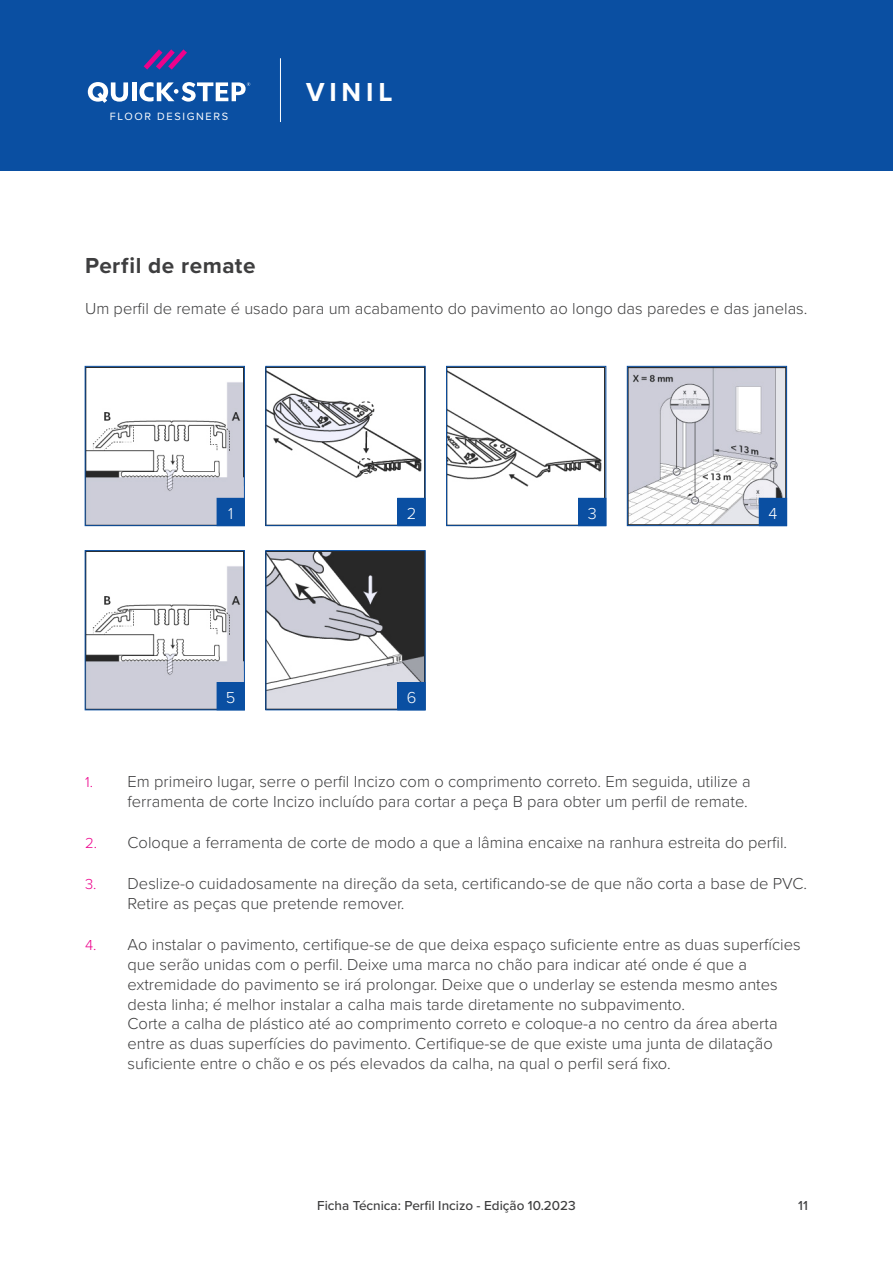
<style>
.page{position:relative;width:893px;height:1263px;background:#fff}
.page>*{position:absolute;margin:0;border:0;box-sizing:border-box;transform-origin:0 0}
.Range{font:700 27px "Proxima Nova";letter-spacing:.18em;color:#fff}
.t1{font:700 22.5px "Proxima Nova";letter-spacing:.02em;color:#3e3e3f}
.BodyText{font:300 16.5px/19.8px "Proxima Nova";color:#3e3e3f}
.List-II-ImagesSteps{font:300 16.5px "Proxima Nova";color:#fff}
.t2{font:500 13.5px "Proxima Nova";color:#3e3e3f}
.FloorDesigners{font:10.95px "Proxima Nova";letter-spacing:.15em;color:#fff}
.s1{font-size:15px;color:#ed028c}
</style>
<div class="page">
<div style="left:0;top:0;width:893px;height:170px;background:#0a4fa2"></div>
<hr style="left:280px;top:58px;width:1px;height:64px;background:#fff">
<svg style="left:144px;top:49px;width:43px;height:21px"></svg>
<svg style="left:88px;top:82px;width:40px;height:21px"></svg>
<hr style="left:132px;top:82px;width:4px;height:19px;background:#fff">
<svg style="left:139px;top:82px;width:111px;height:20px"></svg>
<img style="left:87px;top:382px;width:155px;height:142px">
<div style="left:85px;top:366px;width:159px;height:160px;border:1px solid #0a4fa2"></div>
<div style="left:217px;top:498px;width:27px;height:28px;background:#0a4fa2"></div>
<img style="left:268px;top:371px;width:155px;height:153px">
<div style="left:266px;top:366px;width:159px;height:160px;border:1px solid #0a4fa2"></div>
<div style="left:398px;top:498px;width:27px;height:28px;background:#0a4fa2"></div>
<img style="left:448px;top:370px;width:156px;height:128px">
<div style="left:446px;top:366px;width:160px;height:160px;border:1px solid #0a4fa2"></div>
<div style="left:578px;top:498px;width:28px;height:28px;background:#0a4fa2"></div>
<img style="left:629px;top:368px;width:156px;height:156px">
<div style="left:627px;top:366px;width:160px;height:160px;border:1px solid #0a4fa2"></div>
<div style="left:759px;top:498px;width:28px;height:28px;background:#0a4fa2"></div>
<img style="left:87px;top:566px;width:155px;height:142px">
<div style="left:85px;top:550px;width:159px;height:160px;border:1px solid #0a4fa2"></div>
<div style="left:217px;top:682px;width:27px;height:28px;background:#0a4fa2"></div>
<img style="left:268px;top:552px;width:155px;height:156px">
<div style="left:266px;top:550px;width:159px;height:160px;border:1px solid #0a4fa2"></div>
<div style="left:398px;top:682px;width:27px;height:28px;background:#0a4fa2"></div>
<p class="FloorDesigners" style="left:110px;top:108px;width:120px">FLOOR DESIGNERS</p>
<p class="Range" style="left:306px;top:72px;width:88px">VINIL</p>
<p class="t1" style="left:85px;top:249px;width:172px">Perfil de remate</p>
<p class="BodyText" style="left:85px;top:298px;width:724px">Um perfil de remate é usado para um acabamento do pavimento ao longo das paredes e das janelas.</p>
<p class="List-II-ImagesSteps" style="left:228px;top:501px;width:7px">1</p>
<p class="List-II-ImagesSteps" style="left:407px;top:501px;width:11px">2</p>
<p class="List-II-ImagesSteps" style="left:588px;top:501px;width:10px">3</p>
<p class="List-II-ImagesSteps" style="left:768px;top:501px;width:10px">4</p>
<p class="List-II-ImagesSteps" style="left:226px;top:685px;width:11px">5</p>
<p class="List-II-ImagesSteps" style="left:407px;top:685px;width:11px">6</p>
<p class="BodyText" style="left:85px;top:771px;width:667px;text-align:right"><span class="s1">1.</span> Em primeiro lugar, serre o perfil Incizo com o comprimento correto. Em seguida, utilize a ferramenta de corte Incizo incluído para cortar a peça B para obter um perfil de remate.</p>
<p class="BodyText" style="left:85px;top:832px;width:704px"><span class="s1">2.</span> Coloque a ferramenta de corte de modo a que a lâmina encaixe na ranhura estreita do perfil.</p>
<p class="BodyText" style="left:128px;top:873px;width:681px;text-indent:-43px"><span class="s1">3.</span> Deslize-o cuidadosamente na direção da seta, certificando-se de que não corta a base de PVC.<br>Retire as peças que pretende remover.</p>
<p class="BodyText" style="left:128px;top:934px;width:675px;text-indent:-43px"><span class="s1">4.</span> Ao instalar o pavimento, certifique-se de que deixa espaço suficiente entre as duas superfícies que serão unidas com o perfil. Deixe uma marca no chão para indicar até onde é que a extremidade do pavimento se irá prolongar. Deixe que o underlay se estenda mesmo antes desta linha; é melhor instalar a calha mais tarde diretamente no subpavimento.<br>Corte a calha de plástico até ao comprimento correto e coloque-a no centro da área aberta entre as duas superfícies do pavimento. Certifique-se de que existe uma junta de dilatação suficiente entre o chão e os pés elevados da calha, na qual o perfil será fixo.</p>
<p class="t2" style="left:317px;top:1195px;width:260px">Ficha Técnica: Perfi Inciz - Edição 10.2023</p>
<p class="t2" style="left:798px;top:1195px;width:11px">11</p>
</div>
